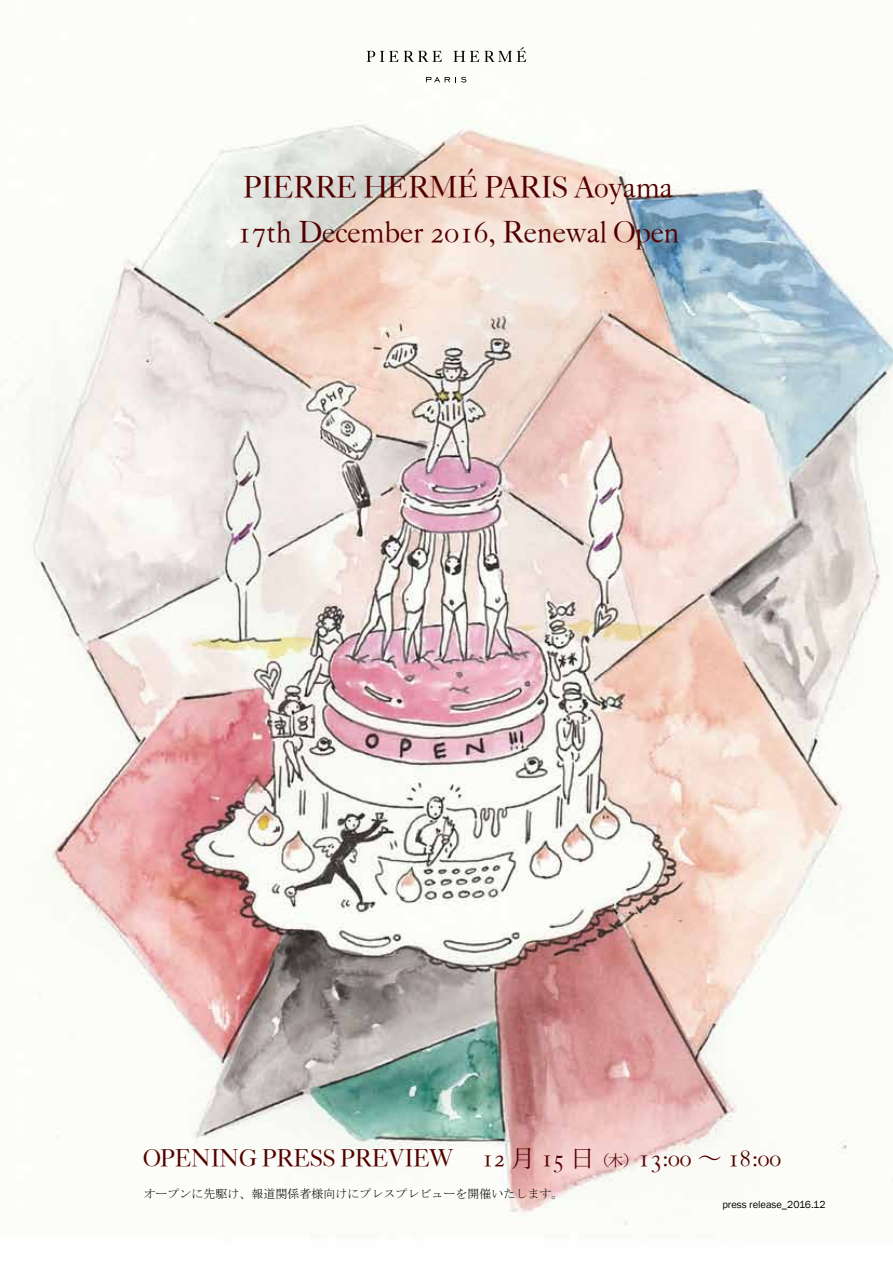
<style>
.page{position:relative;width:893px;height:1263px;background:#fff}
.page>*{position:absolute;margin:0;border:0;box-sizing:border-box;transform-origin:0 0}
.t1{font:30px/45px "Caslon Classico";color:#530000}
.t2{font:24px "Caslon Classico";color:#530000}
.t3{font:15px "Koz Min Pro";color:#530000}
.t4{font:12px "MS Mincho";color:#000}
.t5{font:10.5px "Franklin Gothic";color:#000}
.s1{font-family:"Koz Min Pro"}
</style>
<div class="page">
<img style="left:0;top:50px;width:893px;height:1175px">
<svg style="left:367px;top:51px;width:31px;height:11px"></svg>
<svg style="left:404px;top:51px;width:38px;height:11px"></svg>
<svg style="left:454px;top:47px;width:72px;height:15px"></svg>
<svg style="left:426px;top:77px;width:40px;height:6px"></svg>
<p class="t1" style="left:237px;top:165px;width:444px">PIERRE HERMÉ PARIS Aoyama<br>17th December 2016, Renewal Open</p>
<p class="t2" style="left:482px;top:1143px;width:114px">12 <span class="s1">月</span> 15 <span class="s1">日</span></p>
<p class="t2" style="left:144px;top:1143px;width:310px">OPENING PRESS PREVIEW</p>
<p class="t4" style="left:144px;top:1187px;width:421px">オープンに先駆け、報道関係者様向けにプレスプレビューを開催いたします。</p>
<p class="t3" style="left:595px;top:1150px;width:45px">（木(</p>
<p class="t2" style="left:638px;top:1143px;width:145px">13:00 <span class="s1">〜</span> 18:00</p>
<p class="t5" style="left:722px;top:1198px;width:105px">press release_2016.12</p>
</div>
